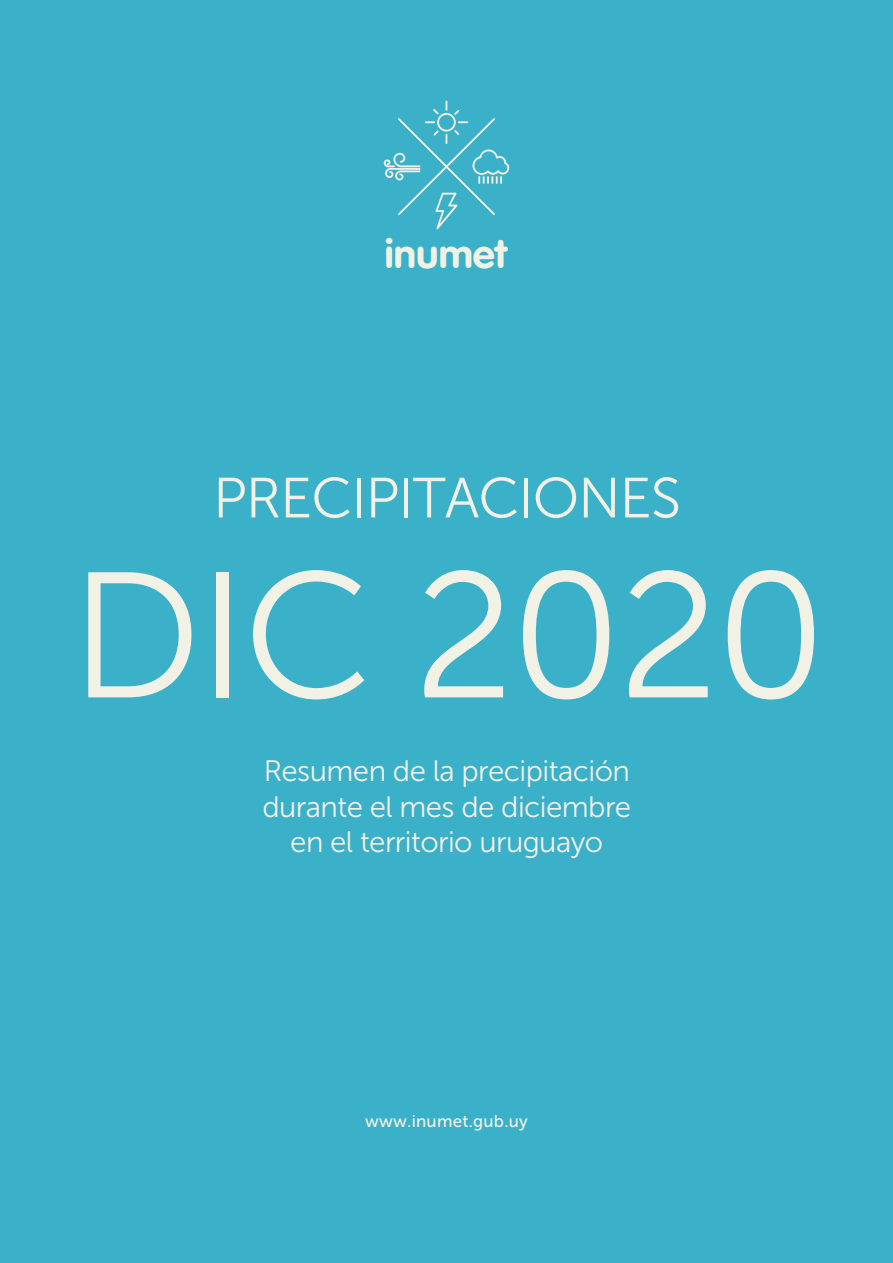
<style>
.page{position:relative;width:893px;height:1263px;background:#3bb0c9}
.page>*{position:absolute;margin:0;border:0;box-sizing:border-box;transform-origin:0 0}
.t1{font:177.9px "Museo Sans 300";letter-spacing:-.02em;color:#f2f1e6}
.t2{font:56.55px "Museo Sans 300";letter-spacing:-.02em;color:#f2f1e6}
.t3{font:40.35px "VAG Rounded Bold";color:#f2f1e6}
.t4{font:29.55px/35.4px "Museo Sans 300";letter-spacing:-.02em;color:#f2f1e6;text-align:center}
.t5{font:16.95px "Museo Sans 500";letter-spacing:.015em;color:#f2f1e6}
</style>
<div class="page">
<svg style="left:384px;top:101px;width:125px;height:128px"></svg>
<h3 class="t3" style="left:385px;top:230px;width:123px">inumet</h3>
<h2 class="t2" style="left:213px;top:467px;width:470px">PRECIPITACIONES</h2>
<h1 class="t1" style="left:70px;top:540px;width:758px">DIC 2020</h1>
<p class="t4" style="left:262px;top:753px;width:370px">Resumen de la precipitación durante el mes de diciembre en el territorio uruguayo</p>
<p class="t5" style="left:365px;top:1112px;width:164px">www.inumet.gub.uy</p>
</div>
